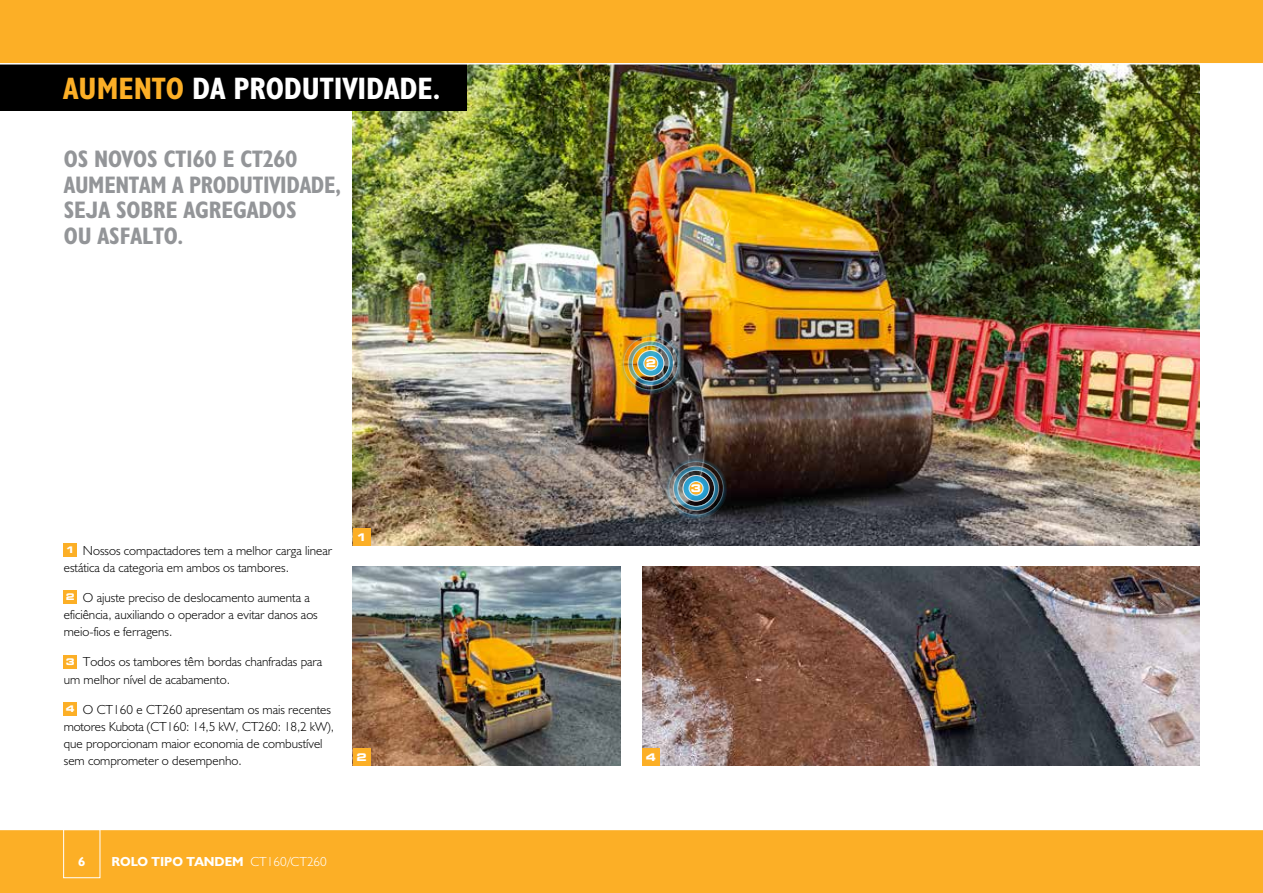
<style>
.page{position:relative;width:1263px;height:893px;background:#fff}
.page>*{position:absolute;margin:0;border:0;box-sizing:border-box;transform-origin:0 0}
.t1{font:31.2px "JCB Bold Condensed";color:#fff}
.t2{font:24px/25.5px "JCB Bold Condensed";letter-spacing:-.005em;color:#939598}
.t3{font:13.2px/17.2px "JCB Light";color:#000}
.t4{font:700 13.2px "JCB Euro";color:#fff}
.t5{font:700 expanded 10.5px "Square 721 BT";color:#fff}
.s1{color:#fcaf26}
.s2{font-family:"Square 721 BT";font-weight:700;font-stretch:expanded;font-size:9.15px;color:#fff}
.s3{font-weight:300}
</style>
<div class="page">
<img style="left:642px;top:567px;width:557px;height:198px">
<img style="left:353px;top:65px;width:846px;height:481px">
<div style="left:64px;top:543px;width:13px;height:13px;background:#fcaf26"></div>
<div style="left:64px;top:591px;width:13px;height:13px;background:#fcaf26"></div>
<div style="left:64px;top:655px;width:13px;height:13px;background:#fcaf26"></div>
<div style="left:64px;top:702px;width:13px;height:13px;background:#fcaf26"></div>
<img style="left:353px;top:567px;width:268px;height:198px">
<div style="left:353px;top:748px;width:17px;height:17px;background:#fcaf26"></div>
<div style="left:353px;top:529px;width:17px;height:17px;background:#fcaf26"></div>
<img style="left:619px;top:332px;width:64px;height:63px">
<img style="left:664px;top:457px;width:64px;height:63px">
<div style="left:642px;top:748px;width:17px;height:17px;background:#fcaf26"></div>
<div style="left:0;top:54px;width:466px;height:57px;background:#000"></div>
<div style="left:0;top:0;width:1263px;height:64px;background:#fcaf26"></div>
<hr style="left:0;top:63px;width:1263px;height:2px;background:#fff">
<div style="left:0;top:829px;width:1263px;height:64px;background:#fcaf26"></div>
<div style="left:63px;top:829px;width:37px;height:49px;border:1px solid #fff"></div>
<hr style="left:0;top:828px;width:1263px;height:2px;background:#fff">
<h1 class="t1" style="left:63px;top:69px;width:379px"><span class="s1">AUMENTO</span> DA PRODUTIVIDADE.</h1>
<h2 class="t2" style="left:64px;top:146px;width:279px">OS NOVOS CT160 E CT260<br>AUMENTAM A PRODUTIVIDADE,<br>SEJA SOBRE AGREGADOS<br>OU ASFALTO.</h2>
<p class="t3" style="left:64px;top:541px;width:270px"><span class="s2">1</span> Nossos compactadores tem a melhor carga linear estática da categoria em ambos os tambores.</p>
<p class="t3" style="left:64px;top:588px;width:256px"><span class="s2">2</span> O ajuste preciso de deslocamento aumenta a eficiência, auxiliando o operador a evitar danos aos meio-fios e ferragens.</p>
<p class="t3" style="left:64px;top:653px;width:260px"><span class="s2">3</span> Todos os tambores têm bordas chanfradas para um melhor nível de acabamento.</p>
<p class="t3" style="left:64px;top:700px;width:272px"><span class="s2">4</span> O CT160 e CT260 apresentam os mais recentes motores Kubota (CT160: 14,5 kW, CT260: 18,2 kW), que proporcionam maior economia de combustível sem comprometer o desempenho.</p>
<p class="t5" style="left:356px;top:531px;width:12px">1</p>
<p class="t5" style="left:356px;top:751px;width:12px">2</p>
<p class="t4" style="left:78px;top:853px;width:9px">6</p>
<p class="t4" style="left:112px;top:853px;width:217px">ROLO TIPO TANDEM <span class="s3">CT160/CT260</span></p>
<p class="t5" style="left:646px;top:357px;width:12px">2</p>
<p class="t5" style="left:691px;top:482px;width:12px">3</p>
<p class="t5" style="left:646px;top:751px;width:12px">4</p>
</div>
